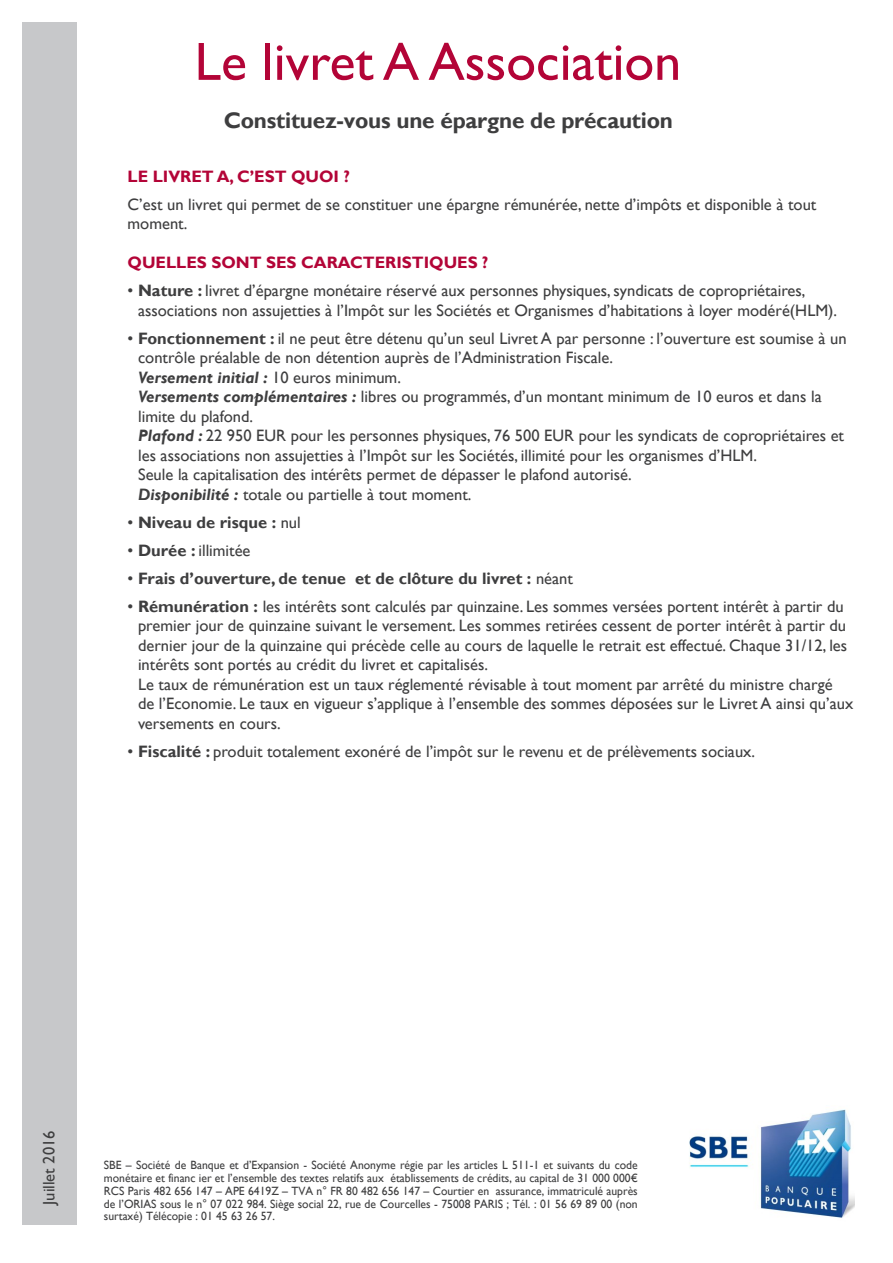
<style>
.page{position:relative;width:893px;height:1263px;background:#fff}
.page>*{position:absolute;margin:0;border:0;box-sizing:border-box;transform-origin:0 0}
.t1{font:54px "Gill Sans";color:#b30437}
.t2{font:700 22.5px "Gill Sans";letter-spacing:-.01em;color:#3e3e3f}
.t3{font:16.5px/19.5px "Gill Sans";color:#3e3e3f}
.t4{font:700 16.5px "Gill Sans";color:#3e3e3f}
.t5{font:700 16.5px "Gill Sans";color:#b30437}
.t6{font:12px/12.8px "Gill Sans";color:#3e3e3f;text-align:justify}
.s1{font-weight:700}
.s2{font-weight:700;font-style:italic}
.s3{font-weight:400}
</style>
<div class="page">
<div style="left:22px;top:22px;width:55px;height:1203px;background:#c7c8ca"></div>
<img style="left:689px;top:1109px;width:165px;height:109px">
<h1 class="t1" style="left:195px;top:30px;width:488px">Le livret A Association</h1>
<h2 class="t2" style="left:224px;top:107px;width:451px">Constituez-vous une épargne de précaution</h2>
<p class="t5" style="left:128px;top:166px;width:224px">LE LIVRET A, C’EST QUOI ?</p>
<p class="t3" style="left:128px;top:194px;width:690px">C’est un livret qui permet de se constituer une épargne rémunérée, nette d’impôts et disponible à tout moment.</p>
<p class="t5" style="left:128px;top:252px;width:362px">QUELLES SONT SES CARACTERISTIQUES ?</p>
<p class="t3" style="left:138px;top:281px;width:701px;text-indent:-10px">• <span class="s1">Nature :</span> livret d’épargne monétaire réservé aux personnes physiques, syndicats de copropriétaires, associations non assujetties à l’Impôt sur les Sociétés et Organismes d’habitations à loyer modéré(HLM).</p>
<p class="t3" style="left:138px;top:328px;width:710px;text-indent:-10px">• <span class="s1">Fonctionnement :</span> il ne peut être détenu qu’un seul Livret A par personne : l’ouverture est soumise à un contrôle préalable de non détention auprès de l’Administration Fiscale.<br><span class="s2">Versement initial :</span> 10 euros minimum.<br><span class="s2">Versements complémentaires :</span> libres ou programmés, d’un montant minimum de 10 euros et dans la limite du plafond.<br><span class="s2">Plafond :</span> 22 950 EUR pour les personnes physiques, 76 500 EUR pour les syndicats de copropriétaires et les associations non assujetties à l’Impôt sur les Sociétés, illimité pour les organismes d’HLM.<br>Seule la capitalisation des intérêts permet de dépasser le plafond autorisé.<br><span class="s2">Disponibilité :</span> totale ou partielle à tout moment.</p>
<p class="t4" style="left:128px;top:512px;width:175px"><span class="s3">•</span> Niveau de risque : <span class="s3">nul</span></p>
<p class="t3" style="left:128px;top:541px;width:124px">• <span class="s1">Durée :</span> illimitée</p>
<p class="t4" style="left:128px;top:568px;width:447px"><span class="s3">•</span> Frais d’ouverture, de tenue et de clôture du livret : <span class="s3">néant</span></p>
<p class="t3" style="left:138px;top:597px;width:717px;text-indent:-10px">• <span class="s1">Rémunération :</span> les intérêts sont calculés par quinzaine. Les sommes versées portent intérêt à partir du premier jour de quinzaine suivant le versement. Les sommes retirées cessent de porter intérêt à partir du dernier jour de la quinzaine qui précède celle au cours de laquelle le retrait est effectué. Chaque 31/12, les intérêts sont portés au crédit du livret et capitalisés.<br>Le taux de rémunération est un taux réglementé révisable à tout moment par arrêté du ministre chargé<br>de l’Economie. Le taux en vigueur s’applique à l’ensemble des sommes déposées sur le Livret A ainsi qu’aux versements en cours.</p>
<p class="t3" style="left:128px;top:742px;width:629px">• <span class="s1">Fiscalité :</span> produit totalement exonéré de l’impôt sur le revenu et de prélèvements sociaux.</p>
<p class="t3" style="left:40px;top:1205px;width:76px;rotate:-90deg">Juillet 2016</p>
<p class="t6" style="left:104px;top:1159px;width:535px">SBE – Société de Banque et d’Expansion - Société Anonyme régie par les articles L 511-1 et suivants du code monétaire et financ ier et l’ensemble des textes relatifs aux établissements de crédits, au capital de 31 000 000€ RCS Paris 482 656 147 – APE 6419Z – TVA n° FR 80 482 656 147 – Courtier en assurance, immatriculé auprès de l’ORIAS sous le n° 07 022 984. Siège social 22, rue de Courcelles - 75008 PARIS ; Tél. : 01 56 69 89 00 (non surtaxé) Télécopie : 01 45 63 26 57.</p>
</div>
